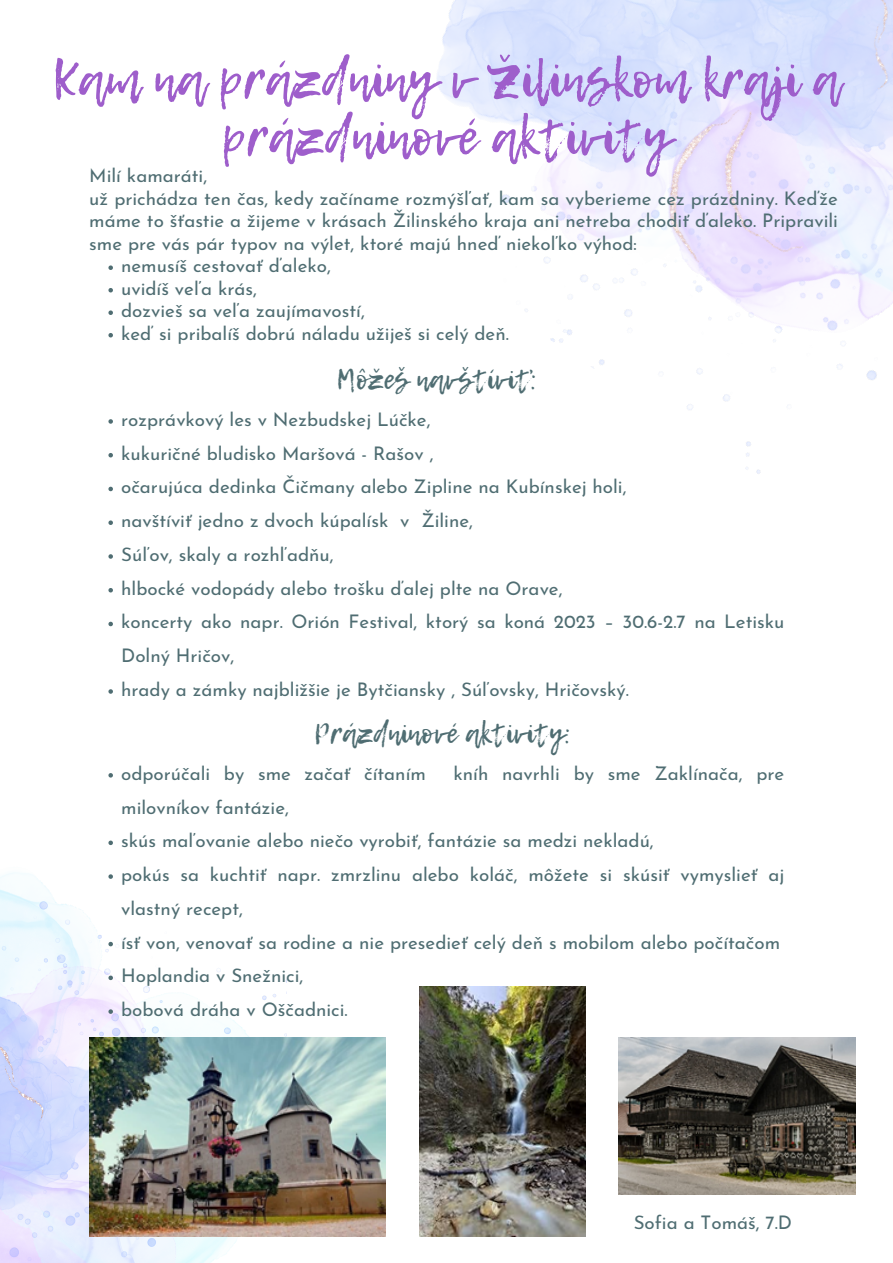
<style>
.page{position:relative;width:893px;height:1263px;background:#fff}
.page>*{position:absolute;margin:0;border:0;box-sizing:border-box;transform-origin:0 0}
.t1{font:50.25px/57.4px "Lemon Tuesday";color:#9e5ecb;text-align:center}
.t2{font:27.75px "Lemon Tuesday";color:#4f6d72}
.t3{font:18.75px/33.8px "Josefin Sans";color:#4f6d72}
</style>
<div class="page">
<img style="left:437px;top:0;width:456px;height:474px">
<img style="left:0;top:845px;width:287px;height:418px">
<svg style="left:108px;top:419px;width:5px;height:5px"></svg>
<svg style="left:108px;top:453px;width:5px;height:4px"></svg>
<svg style="left:108px;top:487px;width:5px;height:4px"></svg>
<svg style="left:108px;top:520px;width:5px;height:5px"></svg>
<svg style="left:108px;top:554px;width:5px;height:5px"></svg>
<svg style="left:108px;top:588px;width:5px;height:4px"></svg>
<svg style="left:108px;top:622px;width:5px;height:4px"></svg>
<svg style="left:108px;top:689px;width:5px;height:5px"></svg>
<svg style="left:108px;top:773px;width:5px;height:4px"></svg>
<svg style="left:108px;top:840px;width:5px;height:5px"></svg>
<svg style="left:108px;top:874px;width:5px;height:5px"></svg>
<svg style="left:108px;top:942px;width:5px;height:4px"></svg>
<svg style="left:108px;top:975px;width:5px;height:5px"></svg>
<svg style="left:108px;top:1009px;width:5px;height:5px"></svg>
<img style="left:89px;top:1037px;width:296px;height:199px">
<img style="left:419px;top:987px;width:166px;height:249px">
<img style="left:619px;top:1037px;width:236px;height:157px">
<svg style="left:108px;top:265px;width:5px;height:5px"></svg>
<svg style="left:108px;top:288px;width:5px;height:4px"></svg>
<svg style="left:108px;top:310px;width:5px;height:5px"></svg>
<svg style="left:108px;top:333px;width:5px;height:4px"></svg>
<p class="t1" style="left:52px;top:51px;width:789px">Kam na prázdniny v Žilinskom kraji a prázdninové aktivity</p>
<p class="t3" style="left:89px;top:161px;width:119px">Milí kamaráti,</p>
<p class="t3" style="left:89px;top:189px;width:750px;line-height:22.5px;text-align:justify">už prichádza ten čas, kedy začíname rozmýšľať, kam sa vyberieme cez prázdniny. Keďže máme to šťastie a žijeme v krásach Žilinského kraja ani netreba chodiť ďaleko. Pripravili sme pre vás pár typov na výlet, ktoré majú hneď niekoľko výhod:</p>
<p class="t3" style="left:121px;top:251px;width:211px">nemusíš cestovať ďaleko,</p>
<p class="t3" style="left:121px;top:273px;width:137px">uvidíš veľa krás,</p>
<p class="t3" style="left:121px;top:296px;width:245px">dozvieš sa veľa zaujímavostí,</p>
<p class="t3" style="left:121px;top:318px;width:389px">keď si pribalíš dobrú náladu užiješ si celý deň.</p>
<p class="t2" style="left:336px;top:359px;width:202px">Môžeš navštíviť:</p>
<p class="t3" style="left:121px;top:404px;width:311px">rozprávkový les v Nezbudskej Lúčke,</p>
<p class="t3" style="left:121px;top:438px;width:314px">kukuričné bludisko Maršová - Rašov ,</p>
<p class="t3" style="left:121px;top:472px;width:507px">očarujúca dedinka Čičmany alebo Zipline na Kubínskej holi,</p>
<p class="t3" style="left:121px;top:506px;width:353px">navštíviť jedno z dvoch kúpalísk v Žiline,</p>
<p class="t3" style="left:121px;top:539px;width:214px">Súľov, skaly a rozhľadňu,</p>
<p class="t3" style="left:121px;top:573px;width:443px">hlbocké vodopády alebo trošku ďalej plte na Orave,</p>
<p class="t3" style="left:121px;top:607px;width:665px">koncerty ako napr. Orión Festival, ktorý sa koná 2023 – 30.6-2.7 na Letisku<br>Dolný Hričov,</p>
<p class="t3" style="left:121px;top:674px;width:509px">hrady a zámky najbližšie je Bytčiansky , Súľovsky, Hričovský.</p>
<p class="t2" style="left:314px;top:713px;width:259px">Prázdninové aktivity:</p>
<p class="t3" style="left:121px;top:758px;width:306px">odporúčali by sme začať čítaním</p>
<p class="t3" style="left:453px;top:758px;width:332px">kníh navrhli by sme Zaklínača, pre</p>
<p class="t3" style="left:121px;top:792px;width:169px">milovníkov fantázie,</p>
<p class="t3" style="left:121px;top:826px;width:534px">skús maľovanie alebo niečo vyrobiť, fantázie sa medzi nekladú,</p>
<p class="t3" style="left:121px;top:859px;width:664px">pokús sa kuchtiť napr. zmrzlinu alebo koláč, môžete si skúsiť vymyslieť aj vlastný recept,</p>
<p class="t3" style="left:121px;top:927px;width:660px">ísť von, venovať sa rodine a nie presedieť celý deň s mobilom alebo počítačom</p>
<p class="t3" style="left:121px;top:961px;width:184px">Hoplandia v Snežnici,</p>
<p class="t3" style="left:121px;top:994px;width:228px">bobová dráha v Oščadnici.</p>
<p class="t3" style="left:633px;top:1207px;width:160px">Sofia a Tomáš, 7.D</p>
</div>
